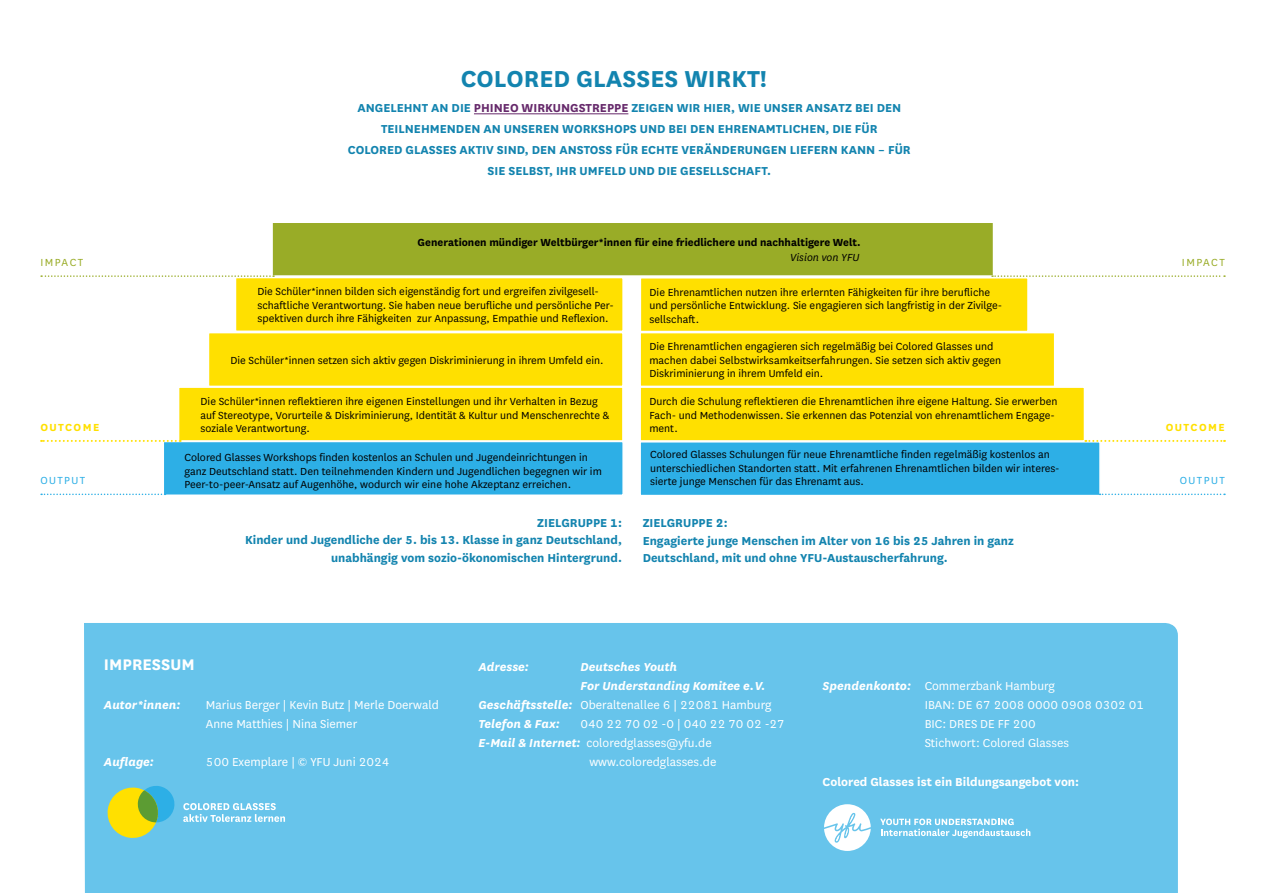
<style>
.page{position:relative;width:1263px;height:893px;background:#fff}
.page>*{position:absolute;margin:0;border:0;box-sizing:border-box;transform-origin:0 0}
.t1{font:700 27px "National";color:#1384af}
.t2{font:700 18px "National";color:#fff}
.t3{font:700 13.5px/21px "National";color:#1384af;text-align:right}
.t4{font:13.5px/19px "National";color:#fff}
.t5{font:italic 700 13.5px "National";color:#fff}
.t6{font:700 13.5px "National";color:#fff}
.t7{font:12px/13.5px "National";color:#000}
.t8{font:700 12px "National";color:#000}
.t9{font:700 12px "National";letter-spacing:.12em;color:#ffe000}
.t10{font:italic 12px "National";color:#000}
.t11{font:12px "National";letter-spacing:.12em;color:#99ac27}
.t12{font:12px "National";letter-spacing:.12em;color:#2dafe6}
.s1{color:#66296b}
.s2{font-weight:700;font-style:italic}
</style>
<div class="page">
<div style="left:84px;top:623px;width:1094px;height:270px;background:#67c4eb"></div>
<svg style="left:183px;top:803px;width:102px;height:19px;background:#97d6f1"></svg>
<svg style="left:106px;top:784px;width:70px;height:56px;background:#98c778"></svg>
<svg style="left:824px;top:804px;width:47px;height:47px"></svg>
<svg style="left:880px;top:818px;width:150px;height:20px;background:#92d4f0"></svg>
<hr style="left:474px;top:113px;width:154px;height:1px;background:#66296b">
<div style="left:163px;top:441px;width:461px;height:55px;background:#2dafe6;border:2px solid #fff"></div>
<div style="left:639px;top:441px;width:462px;height:55px;background:#2dafe6;border:2px solid #fff"></div>
<div style="left:179px;top:387px;width:444px;height:54px;background:#ffe000"></div>
<div style="left:178px;top:386px;width:446px;height:56px;border:2px solid #fff"></div>
<div style="left:640px;top:387px;width:444px;height:54px;background:#ffe000"></div>
<div style="left:639px;top:386px;width:446px;height:56px;border:2px solid #fff"></div>
<div style="left:208px;top:333px;width:415px;height:53px;background:#ffe000"></div>
<div style="left:208px;top:332px;width:416px;height:55px;border:2px solid #fff"></div>
<div style="left:640px;top:333px;width:415px;height:53px;background:#ffe000"></div>
<div style="left:639px;top:332px;width:416px;height:55px;border:2px solid #fff"></div>
<div style="left:235px;top:278px;width:388px;height:53px;background:#ffe000"></div>
<div style="left:235px;top:277px;width:389px;height:55px;border:2px solid #fff"></div>
<div style="left:640px;top:278px;width:388px;height:54px;background:#ffe000"></div>
<div style="left:640px;top:277px;width:389px;height:55px;border:2px solid #fff"></div>
<div style="left:272px;top:222px;width:721px;height:54px;background:#99ac27"></div>
<div style="left:271px;top:221px;width:723px;height:56px;border:2px solid #fff"></div>
<svg style="left:41px;top:275px;width:233px;height:2px"></svg>
<svg style="left:992px;top:275px;width:233px;height:2px"></svg>
<svg style="left:41px;top:494px;width:125px;height:1px"></svg>
<svg style="left:1099px;top:494px;width:126px;height:1px"></svg>
<svg style="left:41px;top:440px;width:140px;height:2px"></svg>
<svg style="left:1085px;top:440px;width:140px;height:2px"></svg>
<h1 class="t1" style="left:461px;top:59px;width:307px">COLORED GLASSES WIRKT!</h1>
<p class="t3" style="left:348px;top:97px;width:564px;text-align:center">ANGELEHNT AN DIE <span class="s1">PHINEO WIRKUNGSTREPPE</span> ZEIGEN WIR HIER, WIE UNSER ANSATZ BEI DEN TEILNEHMENDEN AN UNSEREN WORKSHOPS UND BEI DEN EHRENAMTLICHEN, DIE FÜR<br>COLORED GLASSES AKTIV SIND, DEN ANSTOSS FÜR ECHTE VERÄNDERUNGEN LIEFERN KANN – FÜR SIE SELBST, IHR UMFELD UND DIE GESELLSCHAFT.</p>
<p class="t8" style="left:418px;top:233px;width:445px">Generationen mündiger Weltbürger*innen für eine friedlichere und nachhaltigere Welt.</p>
<p class="t10" style="left:790px;top:250px;width:71px">Vision von YFU</p>
<p class="t11" style="left:40px;top:254px;width:44px">IMPACT</p>
<p class="t11" style="left:1182px;top:254px;width:44px">IMPACT</p>
<p class="t7" style="left:257px;top:284px;width:358px">Die Schüler*innen bilden sich eigenständig fort und ergreifen zivilgesell&shy;schaftliche Verantwortung. Sie haben neue berufliche und persönliche Per&shy;spektiven durch ihre Fähigkeiten zur Anpassung, Empathie und Reflexion.</p>
<p class="t7" style="left:650px;top:285px;width:354px">Die Ehrenamtlichen nutzen ihre erlernten Fähigkeiten für ihre berufliche und persönliche Entwicklung. Sie engagieren sich langfristig in der Zivilge&shy;sellschaft.</p>
<p class="t7" style="left:230px;top:353px;width:374px">Die Schüler*innen setzen sich aktiv gegen Diskriminierung in ihrem Umfeld ein.</p>
<p class="t7" style="left:649px;top:340px;width:353px">Die Ehrenamtlichen engagieren sich regelmäßig bei Colored Glasses und machen dabei Selbstwirksamkeitserfahrungen. Sie setzen sich aktiv gegen<br>Diskriminierung in ihrem Umfeld ein.</p>
<p class="t7" style="left:201px;top:394px;width:410px">Die Schüler*innen reflektieren ihre eigenen Einstellungen und ihr Verhalten in Bezug auf Stereotype, Vorurteile &amp; Diskriminierung, Identität &amp; Kultur und Menschenrechte &amp; soziale Verantwortung.</p>
<p class="t7" style="left:649px;top:394px;width:409px">Durch die Schulung reflektieren die Ehrenamtlichen ihre eigene Haltung. Sie erwerben<br>Fach- und Methodenwissen. Sie erkennen das Potenzial von ehrenamtlichem Engage&shy;ment.</p>
<p class="t7" style="left:184px;top:450px;width:419px">Colored Glasses Workshops finden kostenlos an Schulen und Jugendeinrichtungen in ganz Deutschland statt. Den teilnehmenden Kindern und Jugendlichen begegnen wir im<br>Peer-to-peer-Ansatz auf Augenhöhe, wodurch wir eine hohe Akzeptanz erreichen.</p>
<p class="t7" style="left:650px;top:447px;width:411px">Colored Glasses Schulungen für neue Ehrenamtliche finden regelmäßig kostenlos an unterschiedlichen Standorten statt. Mit erfahrenen Ehrenamtlichen bilden wir interes&shy;sierte junge Menschen für das Ehrenamt aus.</p>
<p class="t9" style="left:40px;top:418px;width:61px">OUTCOME</p>
<p class="t9" style="left:1166px;top:418px;width:61px">OUTCOME</p>
<p class="t12" style="left:40px;top:472px;width:46px">OUTPUT</p>
<p class="t12" style="left:1180px;top:472px;width:46px">OUTPUT</p>
<p class="t3" style="left:245px;top:513px;width:378px;line-height:17.5px">ZIELGRUPPE 1:<br>Kinder und Jugendliche der 5. bis 13. Klasse in ganz Deutschland, unabhängig vom sozio-ökonomischen Hintergrund.</p>
<p class="t3" style="left:643px;top:513px;width:373px;line-height:17.7px;text-align:left">ZIELGRUPPE 2:<br>Engagierte junge Menschen im Alter von 16 bis 25 Jahren in ganz<br>Deutschland, mit und ohne YFU-Austauscherfahrung.</p>
<h2 class="t2" style="left:104px;top:652px;width:92px">IMPRESSUM</h2>
<p class="t5" style="left:104px;top:696px;width:78px">Autor*innen:</p>
<p class="t4" style="left:206px;top:695px;width:234px">Marius Berger | Kevin Butz | Merle Doerwald<br>Anne Matthies | Nina Siemer</p>
<p class="t5" style="left:104px;top:753px;width:51px">Auflage:</p>
<p class="t4" style="left:206px;top:752px;width:185px">500 Exemplare | © YFU Juni 2024</p>
<p class="t5" style="left:478px;top:658px;width:52px">Adresse:</p>
<p class="t5" style="left:580px;top:658px;width:98px">Deutsches Youth</p>
<p class="t5" style="left:580px;top:677px;width:186px">For Understanding Komitee e. V.</p>
<p class="t4" style="left:478px;top:695px;width:295px"><span class="s2">Geschäftsstelle:</span> Oberaltenallee 6 | 22081 Hamburg</p>
<p class="t5" style="left:478px;top:715px;width:83px">Telefon &amp; Fax:</p>
<p class="t4" style="left:580px;top:714px;width:206px">040 22 70 02 -0 | 040 22 70 02 -27</p>
<p class="t4" style="left:478px;top:733px;width:235px"><span class="s2">E-Mail &amp; Internet:</span> coloredglasses@yfu.de</p>
<p class="t4" style="left:589px;top:752px;width:129px">www.coloredglasses.de</p>
<p class="t4" style="left:925px;top:676px;width:221px;text-indent:-102px"><span class="s2">Spendenkonto:</span> Commerzbank Hamburg<br>IBAN: DE 67 2008 0000 0908 0302 01<br>BIC: DRES DE FF 200<br>Stichwort: Colored Glasses</p>
<p class="t6" style="left:823px;top:772px;width:258px">Colored Glasses ist ein Bildungsangebot von:</p>
</div>
